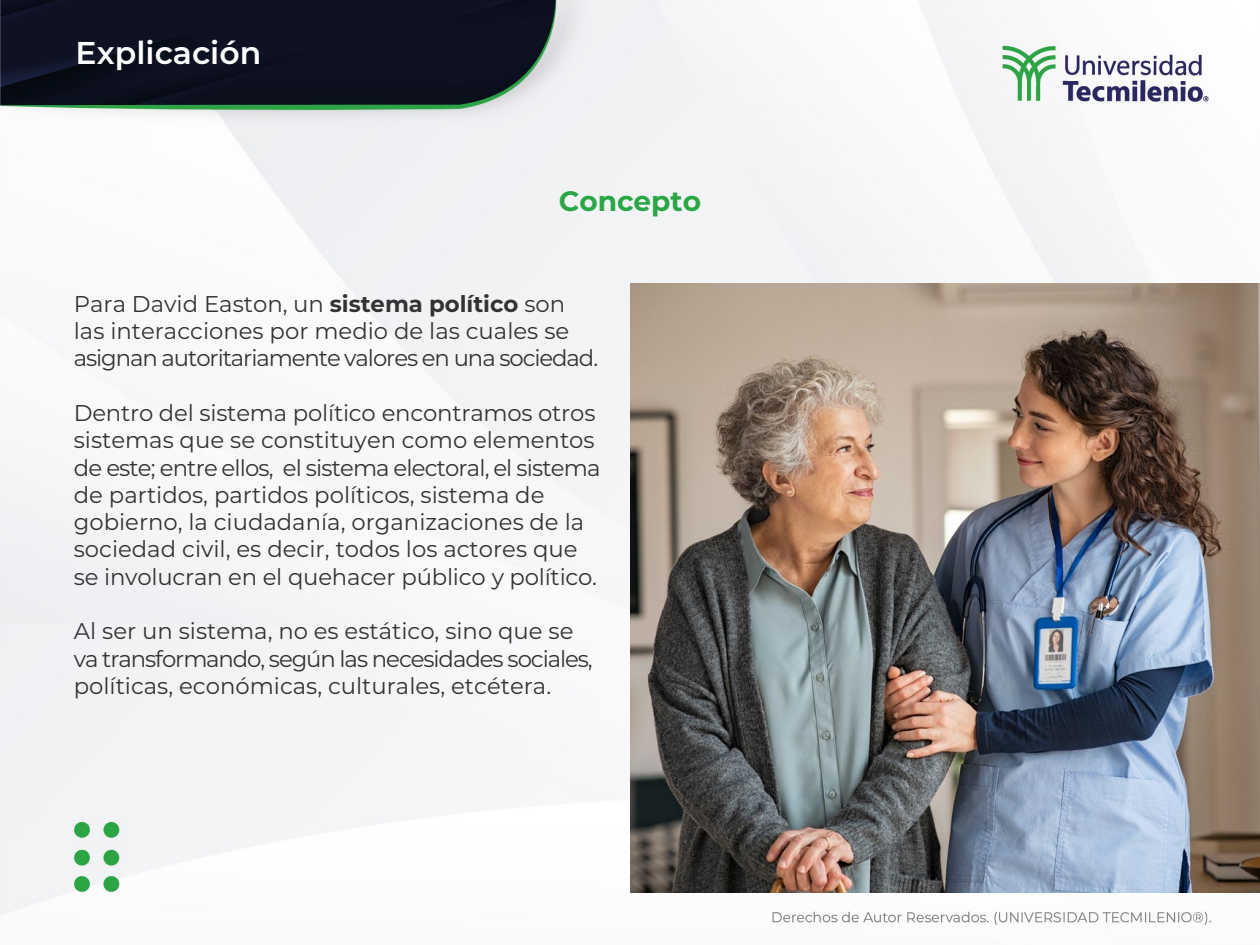
<style>
.page{position:relative;width:1260px;height:945px;background:#fff}
.page>*{position:absolute;margin:0;border:0;box-sizing:border-box;transform-origin:0 0}
.t1{font:600 31.5px "Montserrat";color:#fff}
.t2{font:700 28px "Montserrat";color:#2aa645}
.t3{font:22.75px/27.3px "Montserrat";color:#333}
.s1{font-weight:700}
</style>
<div class="page">
<img style="left:0;top:0;width:1260px;height:925px">
<img style="left:630px;top:284px;width:630px;height:608px">
<h1 class="t1" style="left:76px;top:31px;width:187px">Explicación</h1>
<p class="t2" style="left:559px;top:181px;width:144px">Concepto</p>
<p class="t3" style="left:74px;top:289px;width:526px">Para David Easton, un <span class="s1">sistema político</span> son las interacciones por medio de las cuales se asignan autoritariamente valores en una sociedad.</p>
<p class="t3" style="left:74px;top:398px;width:528px">Dentro del sistema político encontramos otros sistemas que se constituyen como elementos de este; entre ellos, el sistema electoral, el sistema de partidos, partidos políticos, sistema de gobierno, la ciudadanía, organizaciones de la sociedad civil, es decir, todos los actores que se involucran en el quehacer público y político.</p>
<p class="t3" style="left:74px;top:617px;width:521px">Al ser un sistema, no es estático, sino que se va transformando, según las necesidades sociales, políticas, económicas, culturales, etcétera.</p>
</div>
